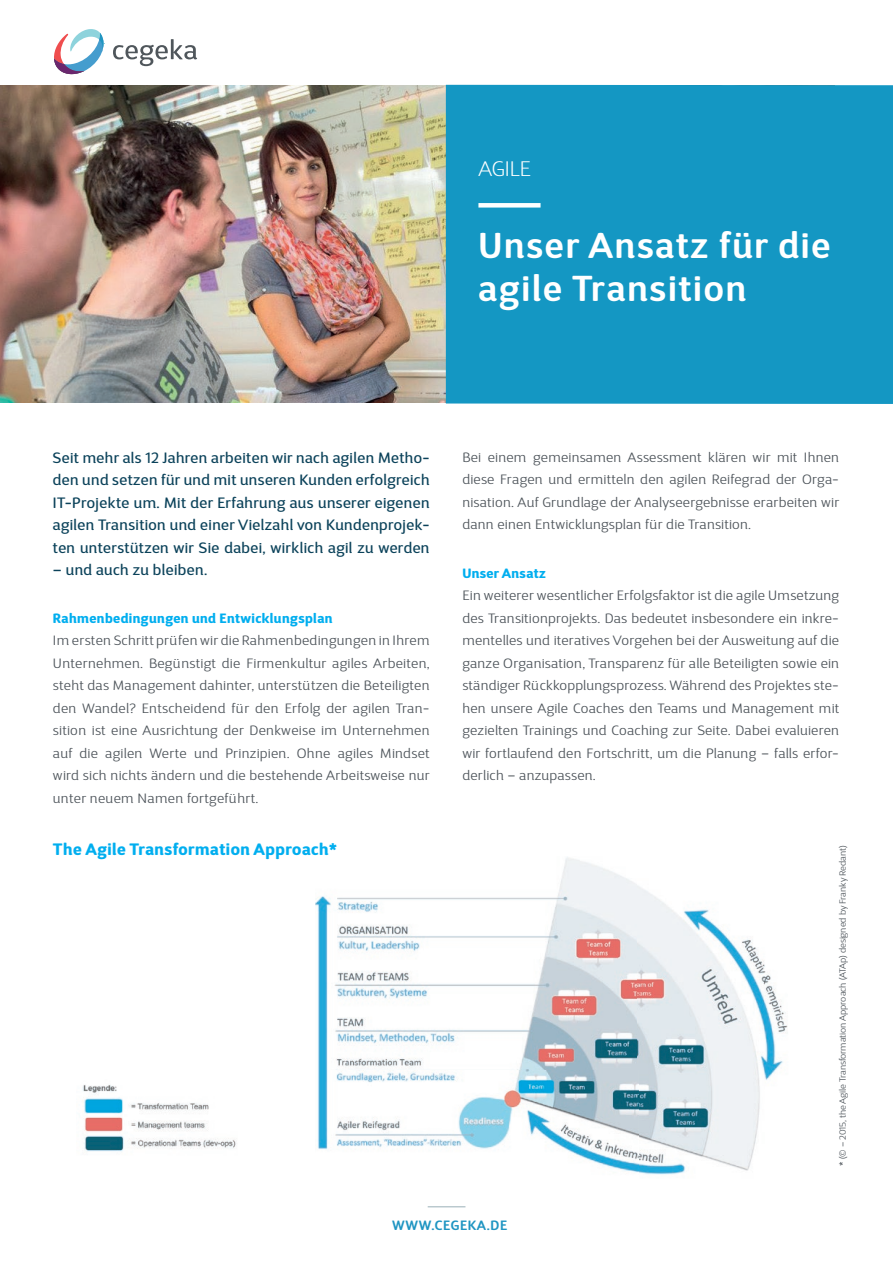
<style>
.page{position:relative;width:893px;height:1263px;background:#fff}
.page>*{position:absolute;margin:0;border:0;box-sizing:border-box;transform-origin:0 0}
.t1{font:600 36px "D Sari";letter-spacing:.05em;color:#fff}
.t2{font:200 21px "D Sari";color:#fff}
.Body_-_Plain_text{font:800 16.5px "D Sari";letter-spacing:.03em;color:#00aeef}
.t3{font:15px/22.5px "D Sari";letter-spacing:.025em;color:#0b425a;text-align:justify}
.Body_-_Plain_text-2{font:300 13.5px/22.5px "D Sari";letter-spacing:.025em;color:#4d545a;text-align:justify}
.Body_-_Plain_text-3{font:800 13.5px "D Sari";letter-spacing:.03em;color:#00aeef}
.t4{font:600 13.5px "D Sari";letter-spacing:.05em;color:#1f95c2}
.Body_-_Plain_text-4{font:300 9px "D Sari";color:#4d545a}
</style>
<div class="page">
<img style="left:0;top:86px;width:446px;height:317px">
<div style="left:446px;top:85px;width:447px;height:319px;background:#1497c3"></div>
<svg style="left:113px;top:39px;width:84px;height:27px"></svg>
<svg style="left:54px;top:29px;width:50px;height:45px"></svg>
<div style="left:478px;top:203px;width:63px;height:5px;background:#fff"></div>
<img style="left:315px;top:857px;width:473px;height:318px">
<img style="left:82px;top:1085px;width:154px;height:67px">
<hr style="left:428px;top:1206px;width:37px;height:1px;background:#99b0b7">
<p class="t2" style="left:478px;top:156px;width:54px">AGILE</p>
<p class="t1" style="left:478px;top:223px;width:354px">Unser Ansatz für die</p>
<p class="t1" style="left:478px;top:266px;width:269px">agile Transition</p>
<p class="t3" style="left:53px;top:446px;width:378px">Seit mehr als 12 Jahren arbeiten wir nach agilen Metho&shy;den und setzen für und mit unseren Kunden erfolgreich IT-Projekte um. Mit der Erfahrung aus unserer eigenen agilen Transition und einer Vielzahl von Kundenprojek&shy;ten unterstützen wir Sie dabei, wirklich agil zu werden</p>
<p class="t3" style="left:53px;top:559px;width:156px">– und auch zu bleiben.</p>
<p class="Body_-_Plain_text-2" style="left:462px;top:446px;width:378px">Bei einem gemeinsamen Assessment klären wir mit Ihnen diese Fragen und ermitteln den agilen Reifegrad der Orga&shy;nisation. Auf Grundlage der Analyseergebnisse erarbeiten wir dann einen Entwicklungsplan für die Transition.</p>
<p class="Body_-_Plain_text-3" style="left:462px;top:564px;width:85px">Unser Ansatz</p>
<p class="Body_-_Plain_text-2" style="left:462px;top:584px;width:378px">Ein weiterer wesentlicher Erfolgsfaktor ist die agile Umsetzung des Transitionprojekts. Das bedeutet insbesondere ein inkre&shy;mentelles und iteratives Vorgehen bei der Ausweitung auf die ganze Organisation, Transparenz für alle Beteiligten sowie ein ständiger Rückkopplungsprozess. Während des Projektes ste&shy;hen unsere Agile Coaches den Teams und Management mit gezielten Trainings und Coaching zur Seite. Dabei evaluieren wir fortlaufend den Fortschritt, um die Planung – falls erfor&shy;derlich – anzupassen.</p>
<p class="Body_-_Plain_text-3" style="left:53px;top:609px;width:281px">Rahmenbedingungen und Entwicklungsplan</p>
<p class="Body_-_Plain_text-2" style="left:53px;top:629px;width:378px">Im ersten Schritt prüfen wir die Rahmenbedingungen in Ihrem Unternehmen. Begünstigt die Firmenkultur agiles Arbeiten, steht das Management dahinter, unterstützen die Beteiligten den Wandel? Entscheidend für den Erfolg der agilen Tran&shy;sition ist eine Ausrichtung der Denkweise im Unternehmen auf die agilen Werte und Prinzipien. Ohne agiles Mindset wird sich nichts ändern und die bestehende Arbeitsweise nur unter neuem Namen fortgeführt.</p>
<p class="Body_-_Plain_text" style="left:53px;top:838px;width:286px">The Agile Transformation Approach*</p>
<p class="Body_-_Plain_text-4" style="left:837px;top:1165px;width:321px;rotate:-90deg">* (© – 2015, the Agile Transformation Approach (ATAp) designed by Franky Redant)</p>
<p class="t4" style="left:392px;top:1216px;width:116px">WWW.CEGEKA.DE</p>
</div>
